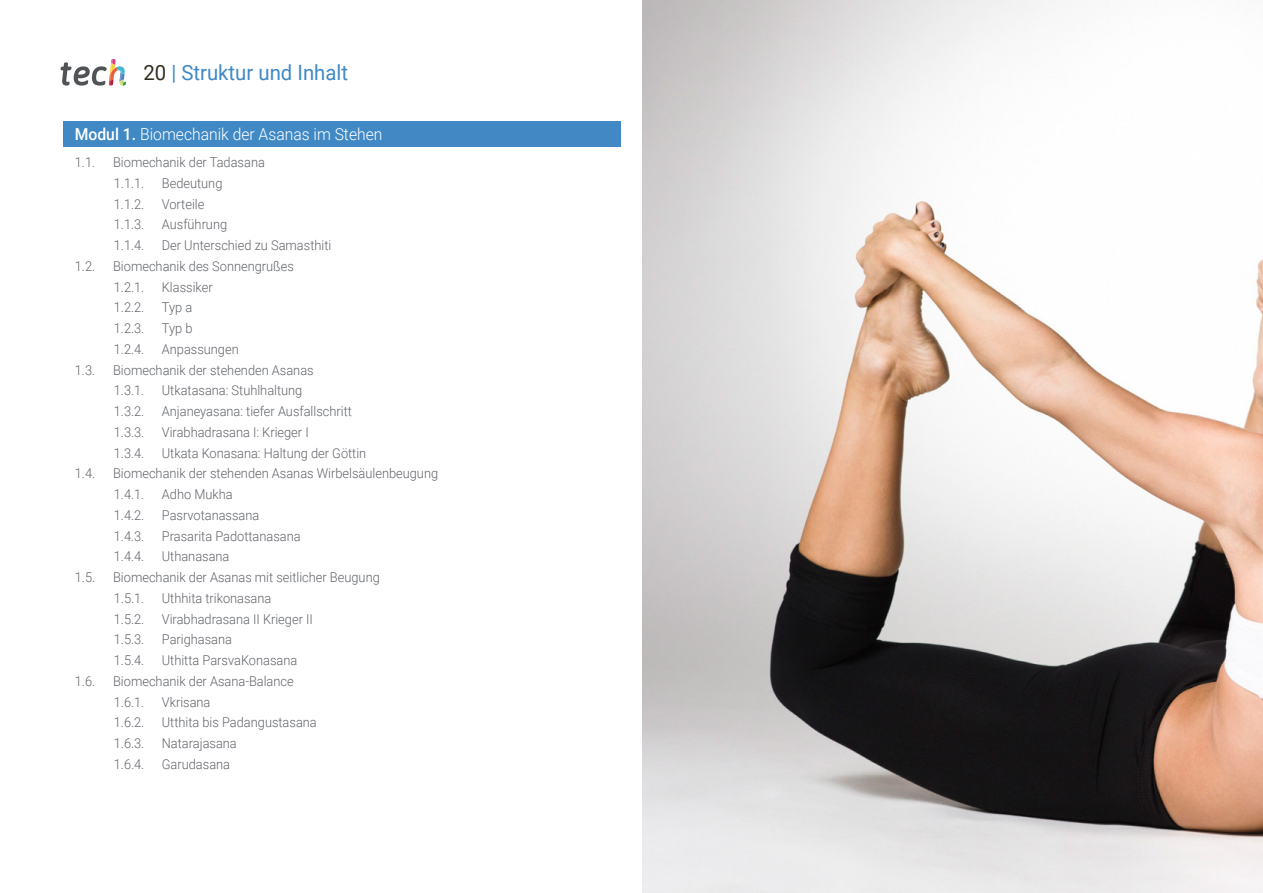
<style>
.page{position:relative;width:1263px;height:893px;background:#fff}
.page>*{position:absolute;margin:0;border:0;box-sizing:border-box;transform-origin:0 0}
.t1{font:21px "Roboto";color:#4089c5}
.t2{font:300 16.5px "Roboto";color:#fff;scale:.95 1}
.t3{font:300 13.5px/20.7px "Roboto";color:#61646a;scale:.95 1}
.s1{color:#312e20}
.s2{font-weight:500}
</style>
<div class="page">
<svg style="left:61px;top:59px;width:65px;height:27px"></svg>
<div style="left:64px;top:121px;width:557px;height:25px;background:#4089c5"></div>
<img style="left:642px;top:0;width:621px;height:893px">
<h1 class="t1" style="left:144px;top:57px;width:206px"><span class="s1">20</span> | Struktur und Inhalt</h1>
<p class="t2" style="left:75px;top:123px;width:325px"><span class="s2">Modul 1.</span> Biomechanik der Asanas im Stehen</p>
<p class="t3" style="left:75px;top:151px;width:23px">1.1.</p>
<p class="t3" style="left:113px;top:151px;width:161px">Biomechanik der Tadasana<br>1.1.1.</p>
<p class="t3" style="left:162px;top:172px;width:65px">Bedeutung</p>
<p class="t3" style="left:114px;top:193px;width:34px">1.1.2.</p>
<p class="t3" style="left:162px;top:193px;width:46px">Vorteile</p>
<p class="t3" style="left:114px;top:214px;width:34px">1.1.3.</p>
<p class="t3" style="left:162px;top:214px;width:70px">Ausführung</p>
<p class="t3" style="left:114px;top:234px;width:34px">1.1.4.</p>
<p class="t3" style="left:162px;top:234px;width:180px">Der Unterschied zu Samasthiti</p>
<p class="t3" style="left:75px;top:255px;width:23px">1.2.</p>
<p class="t3" style="left:113px;top:255px;width:192px">Biomechanik des Sonnengrußes<br>1.2.1.</p>
<p class="t3" style="left:162px;top:276px;width:55px">Klassiker</p>
<p class="t3" style="left:114px;top:297px;width:34px">1.2.2.</p>
<p class="t3" style="left:162px;top:297px;width:33px">Typ a</p>
<p class="t3" style="left:114px;top:317px;width:34px">1.2.3.</p>
<p class="t3" style="left:162px;top:317px;width:34px">Typ b</p>
<p class="t3" style="left:114px;top:338px;width:34px">1.2.4.</p>
<p class="t3" style="left:162px;top:338px;width:82px">Anpassungen</p>
<p class="t3" style="left:75px;top:359px;width:23px">1.3.</p>
<p class="t3" style="left:113px;top:359px;width:213px">Biomechanik der stehenden Asanas<br>1.3.1.</p>
<p class="t3" style="left:162px;top:380px;width:149px">Utkatasana: Stuhlhaltung</p>
<p class="t3" style="left:114px;top:400px;width:34px">1.3.2.</p>
<p class="t3" style="left:162px;top:400px;width:202px">Anjaneyasana: tiefer Ausfallschritt</p>
<p class="t3" style="left:114px;top:421px;width:34px">1.3.3.</p>
<p class="t3" style="left:162px;top:421px;width:156px">Virabhadrasana I: Krieger I</p>
<p class="t3" style="left:114px;top:442px;width:34px">1.3.4.</p>
<p class="t3" style="left:162px;top:442px;width:217px">Utkata Konasana: Haltung der Göttin</p>
<p class="t3" style="left:75px;top:463px;width:23px">1.4.</p>
<p class="t3" style="left:113px;top:463px;width:344px">Biomechanik der stehenden Asanas Wirbelsäulenbeugung<br>1.4.1.</p>
<p class="t3" style="left:162px;top:483px;width:76px">Adho Mukha</p>
<p class="t3" style="left:114px;top:504px;width:34px">1.4.2.</p>
<p class="t3" style="left:162px;top:504px;width:104px">Pasrvotanassana</p>
<p class="t3" style="left:114px;top:525px;width:34px">1.4.3.</p>
<p class="t3" style="left:162px;top:525px;width:148px">Prasarita Padottanasana</p>
<p class="t3" style="left:114px;top:546px;width:34px">1.4.4.</p>
<p class="t3" style="left:162px;top:546px;width:73px">Uthanasana</p>
<p class="t3" style="left:75px;top:566px;width:23px">1.5.</p>
<p class="t3" style="left:113px;top:566px;width:282px">Biomechanik der Asanas mit seitlicher Beugung<br>1.5.1.</p>
<p class="t3" style="left:162px;top:587px;width:117px">Uthhita trikonasana</p>
<p class="t3" style="left:114px;top:608px;width:34px">1.5.2.</p>
<p class="t3" style="left:162px;top:608px;width:161px">Virabhadrasana II Krieger II</p>
<p class="t3" style="left:114px;top:629px;width:34px">1.5.3.</p>
<p class="t3" style="left:162px;top:629px;width:75px">Parighasana</p>
<p class="t3" style="left:114px;top:649px;width:34px">1.5.4.</p>
<p class="t3" style="left:162px;top:649px;width:144px">Uthitta ParsvaKonasana</p>
<p class="t3" style="left:75px;top:670px;width:23px">1.6.</p>
<p class="t3" style="left:113px;top:670px;width:192px">Biomechanik der Asana-Balance<br>1.6.1.</p>
<p class="t3" style="left:162px;top:691px;width:53px">Vkrisana</p>
<p class="t3" style="left:114px;top:712px;width:34px">1.6.2.</p>
<p class="t3" style="left:162px;top:712px;width:165px">Utthita bis Padangustasana</p>
<p class="t3" style="left:114px;top:732px;width:34px">1.6.3.</p>
<p class="t3" style="left:162px;top:732px;width:80px">Natarajasana</p>
<p class="t3" style="left:114px;top:753px;width:34px">1.6.4.</p>
<p class="t3" style="left:162px;top:753px;width:73px">Garudasana</p>
</div>
